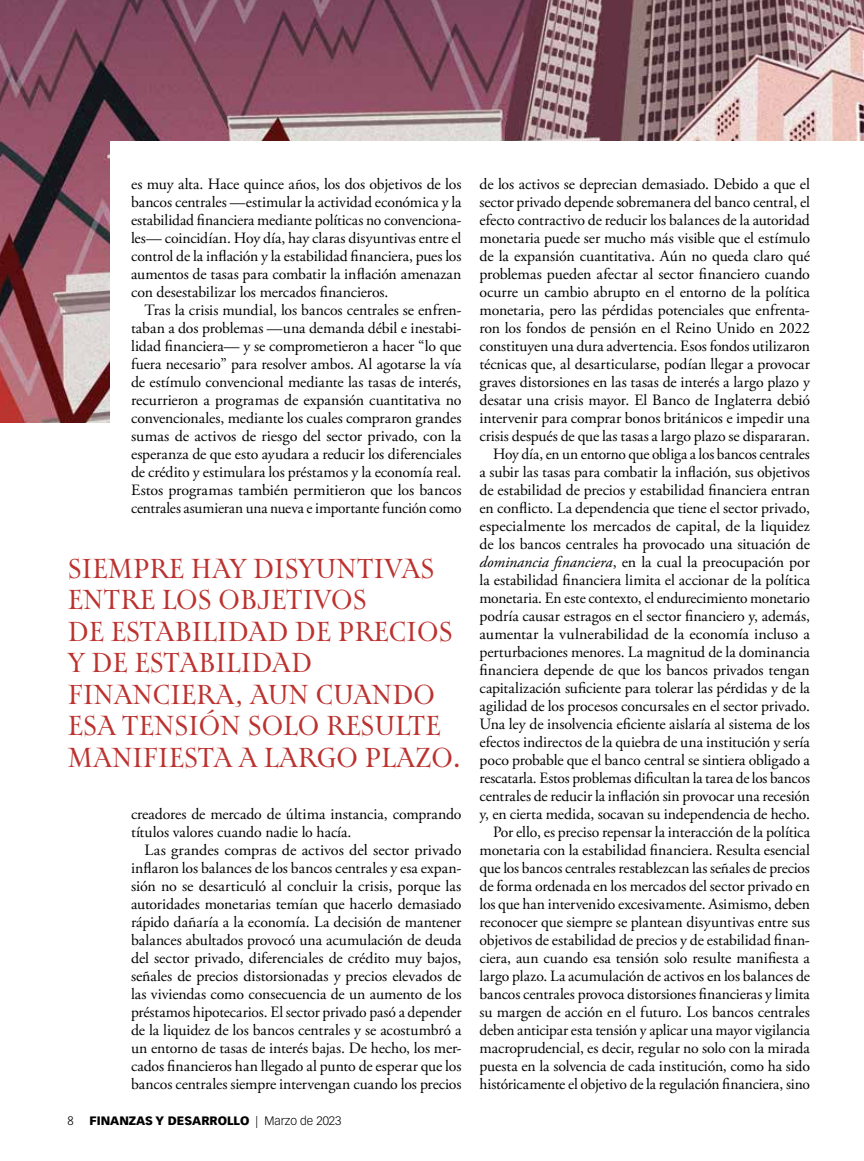
<style>
.page{position:relative;width:864px;height:1161px;background:#fff}
.page>*{position:absolute;margin:0;border:0;box-sizing:border-box;transform-origin:0 0}
.t1{font:25.5px/31.5px "Map Roman";letter-spacing:-.02em;color:#bb322f}
.t2{font:15.75px/18px "Adobe Garamond Pro";letter-spacing:-.005em;color:#000;text-align:justify}
.t3{font:900 12px "Vectora LT Pro";color:#000}
.t4{font:300 12px "Vectora LT Pro";color:#000}
.s1{font-weight:300}
.s2{font-style:italic}
</style>
<div class="page">
<img style="left:0;top:0;width:864px;height:423px">
<div style="left:111px;top:142px;width:753px;height:340px;background:#fff"></div>
<p class="t2" style="left:131px;top:176px;width:332px">es muy alta. Hace quince años, los dos objetivos de los bancos centrales —estimular la actividad económica y la estabilidad financiera mediante políticas no convenciona&shy;les— coincidían. Hoy día, hay claras disyuntivas entre el control de la inflación y la estabilidad financiera, pues los aumentos de tasas para combatir la inflación amenazan con desestabilizar los mercados financieros.</p>
<p class="t2" style="left:131px;top:302px;width:332px;text-indent:13px">Tras la crisis mundial, los bancos centrales se enfren&shy;taban a dos problemas —una demanda débil e inestabi&shy;lidad financiera— y se comprometieron a hacer “lo que fuera necesario” para resolver ambos. Al agotarse la vía de estímulo convencional mediante las tasas de interés, recurrieron a programas de expansión cuantitativa no convencionales, mediante los cuales compraron grandes sumas de activos de riesgo del sector privado, con la esperanza de que esto ayudara a reducir los diferenciales de crédito y estimulara los préstamos y la economía real.<br>Estos programas también permitieron que los bancos centrales asumieran una nueva e importante función como</p>
<h1 class="t1" style="left:68px;top:550px;width:395px">SIEMPRE HAY DISYUNTIVAS<br>ENTRE LOS OBJETIVOS<br>DE ESTABILIDAD DE PRECIOS<br>Y DE ESTABILIDAD<br>FINANCIERA, AUN CUANDO<br>ESA TENSIÓN SOLO RESULTE<br>MANIFIESTA A LARGO PLAZO.</h1>
<p class="t2" style="left:131px;top:806px;width:332px">creadores de mercado de última instancia, comprando títulos valores cuando nadie lo hacía.</p>
<p class="t2" style="left:131px;top:842px;width:332px;text-indent:14px">Las grandes compras de activos del sector privado inflaron los balances de los bancos centrales y esa expan&shy;sión no se desarticuló al concluir la crisis, porque las autoridades monetarias temían que hacerlo demasiado rápido dañaría a la economía. La decisión de mantener balances abultados provocó una acumulación de deuda del sector privado, diferenciales de crédito muy bajos, señales de precios distorsionadas y precios elevados de las viviendas como consecuencia de un aumento de los préstamos hipotecarios. El sector privado pasó a depender de la liquidez de los bancos centrales y se acostumbró a un entorno de tasas de interés bajas. De hecho, los mer&shy;cados financieros han llegado al punto de esperar que los bancos centrales siempre intervengan cuando los precios</p>
<p class="t4" style="left:68px;top:1113px;width:8px">8</p>
<p class="t3" style="left:89px;top:1113px;width:254px">FINANZAS Y DESARROLLO <span class="s1">| Marzo de 2023</span></p>
<p class="t2" style="left:480px;top:176px;width:332px;text-align:right">de los activos se deprecian demasiado. Debido a que el sector privado depende sobremanera del banco central, el efecto contractivo de reducir los balances de la autoridad monetaria puede ser mucho más visible que el estímulo de la expansión cuantitativa. Aún no queda claro qué problemas pueden afectar al sector financiero cuando ocurre un cambio abrupto en el entorno de la política monetaria, pero las pérdidas potenciales que enfrenta&shy;ron los fondos de pensión en el Reino Unido en 2022 constituyen una dura advertencia. Esos fondos utilizaron técnicas que, al desarticularse, podían llegar a provocar graves distorsiones en las tasas de interés a largo plazo y desatar una crisis mayor. El Banco de Inglaterra debió intervenir para comprar bonos británicos e impedir una crisis después de que las tasas a largo plazo se dispararan.<br>Hoy día, en un entorno que obliga a los bancos centrales<br>a subir las tasas para combatir la inflación, sus objetivos de estabilidad de precios y estabilidad financiera entran en conflicto. La dependencia que tiene el sector privado, especialmente los mercados de capital, de la liquidez de los bancos centrales ha provocado una situación de <span class="s2">dominancia financiera</span>, en la cual la preocupación por la estabilidad financiera limita el accionar de la política monetaria. En este contexto, el endurecimiento monetario podría causar estragos en el sector financiero y, además, aumentar la vulnerabilidad de la economía incluso a perturbaciones menores. La magnitud de la dominancia financiera depende de que los bancos privados tengan capitalización suficiente para tolerar las pérdidas y de la agilidad de los procesos concursales en el sector privado.<br>Una ley de insolvencia eficiente aislaría al sistema de los efectos indirectos de la quiebra de una institución y sería poco probable que el banco central se sintiera obligado a rescatarla. Estos problemas dificultan la tarea de los bancos centrales de reducir la inflación sin provocar una recesión y, en cierta medida, socavan su independencia de hecho.<br>Por ello, es preciso repensar la interacción de la política monetaria con la estabilidad financiera. Resulta esencial que los bancos centrales restablezcan las señales de precios de forma ordenada en los mercados del sector privado en los que han intervenido excesivamente. Asimismo, deben reconocer que siempre se plantean disyuntivas entre sus objetivos de estabilidad de precios y de estabilidad finan&shy;ciera, aun cuando esa tensión solo resulte manifiesta a largo plazo. La acumulación de activos en los balances de bancos centrales provoca distorsiones financieras y limita su margen de acción en el futuro. Los bancos centrales deben anticipar esta tensión y aplicar una mayor vigilancia macroprudencial, es decir, regular no solo con la mirada puesta en la solvencia de cada institución, como ha sido históricamente el objetivo de la regulación financiera, sino</p>
</div>
